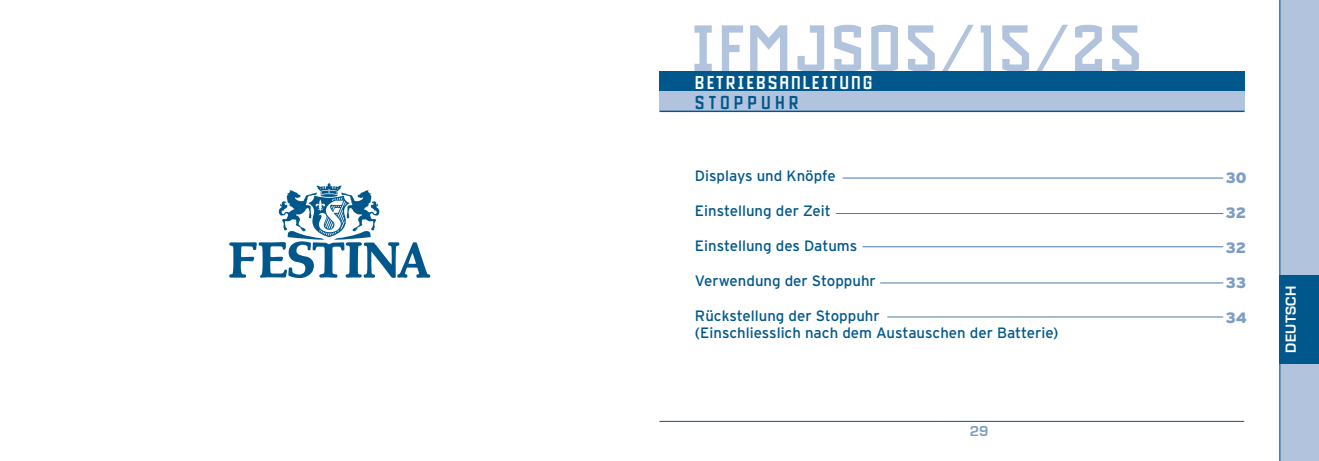
<style>
.page{position:relative;width:1319px;height:461px;background:#fff}
.page>*{position:absolute;margin:0;border:0;box-sizing:border-box;transform-origin:0 0}
.PAGINACIÓ{font:700 70px "Drukpa";letter-spacing:.04em;color:#b2c3de}
.TITULARS{font:700 20px "Drukpa";letter-spacing:.1em;color:#fff}
.t1{font:700 20px "Drukpa";letter-spacing:.2em;color:#00578b}
.TEXT{font:15px/17.5px "Interstate";color:#00578b}
.t2{font:900 15px "Interstate";color:#7d9dc2}
.PESTANYES{font:700 15px "Eurostile";letter-spacing:.025em;color:#fff}
.PAGINACIÓ-2{font:700 15px "Eurostile";color:#7d9dc2}
</style>
<div class="page">
<hr style="left:659px;top:421px;width:282px;height:1px;background:#00578b">
<hr style="left:941px;top:421px;width:302px;height:1px;background:#00578b">
<div style="left:1278px;top:0;width:40px;height:461px;background:#b2c3de"></div>
<div style="left:1278px;top:274px;width:40px;height:89px;background:#00578b"></div>
<hr style="left:1279px;top:0;width:1px;height:461px;background:#00578b">
<svg style="left:229px;top:183px;width:201px;height:95px"></svg>
<div style="left:659px;top:91px;width:585px;height:20px;background:#b2c3de"></div>
<div style="left:659px;top:71px;width:585px;height:20px;background:#00578b"></div>
<hr style="left:659px;top:111px;width:585px;height:1px;background:#00578b">
<hr style="left:842px;top:178px;width:380px;height:1px;background:#477ba8">
<hr style="left:835px;top:213px;width:387px;height:1px;background:#477ba8">
<hr style="left:887px;top:316px;width:335px;height:1px;background:#477ba8">
<hr style="left:862px;top:246px;width:360px;height:1px;background:#477ba8">
<hr style="left:880px;top:282px;width:342px;height:1px;background:#477ba8">
<p class="PAGINACIÓ" style="left:690px;top:11px;width:453px">IFMJS05/15/25</p>
<p class="TITULARS" style="left:694px;top:72px;width:179px">BETRIEBSANLEITUNG</p>
<p class="t1" style="left:694px;top:92px;width:106px">STOPPUHR</p>
<p class="TEXT" style="left:694px;top:166px;width:142px">Displays und Knöpfe</p>
<p class="TEXT" style="left:694px;top:201px;width:137px">Einstellung der Zeit</p>
<p class="TEXT" style="left:694px;top:236px;width:164px">Einstellung des Datums</p>
<p class="TEXT" style="left:694px;top:271px;width:182px">Verwendung der Stoppuhr</p>
<p class="TEXT" style="left:694px;top:306px;width:365px">Rückstellung der Stoppuhr<br>(Einschliesslich nach dem Austauschen der Batterie)</p>
<p class="PAGINACIÓ-2" style="left:969px;top:422px;width:20px">29</p>
<p class="t2" style="left:1225px;top:171px;width:23px">30</p>
<p class="t2" style="left:1225px;top:206px;width:22px">32</p>
<p class="t2" style="left:1225px;top:241px;width:22px">32</p>
<p class="t2" style="left:1225px;top:276px;width:22px">33</p>
<p class="t2" style="left:1225px;top:311px;width:23px">34</p>
<p class="PESTANYES" style="left:1282px;top:352px;width:68px;rotate:-90deg">Deutsch</p>
</div>
